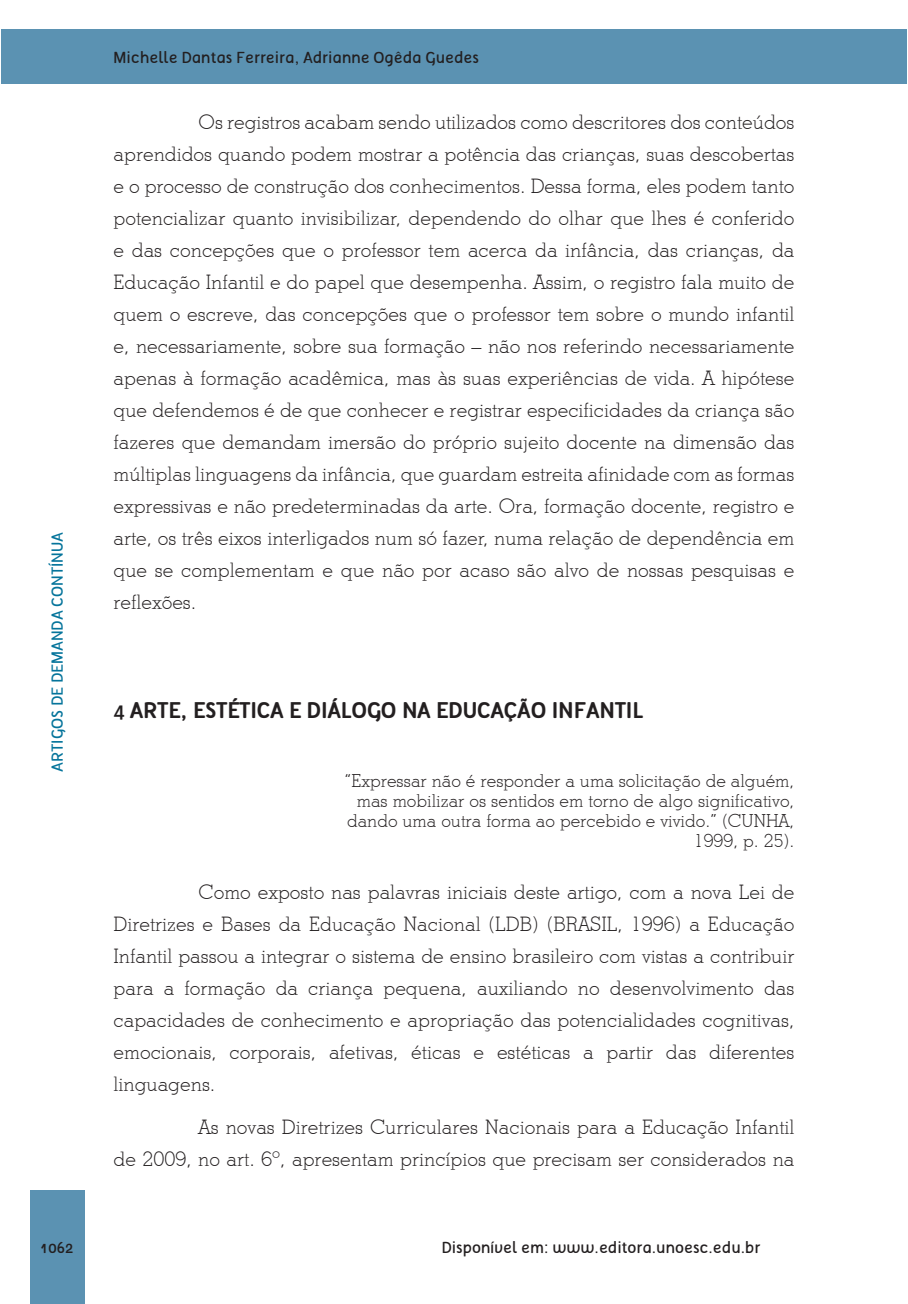
<style>
.page{position:relative;width:908px;height:1304px;background:#fff}
.page>*{position:absolute;margin:0;border:0;box-sizing:border-box;transform-origin:0 0}
.Subtítulo_1{font:700 22px "Tellural";color:#231f20}
.Texto{font:300 20px/32px "Stymie BT";color:#231f20;text-align:justify}
.Citação{font:300 18px/20px "Stymie BT";color:#231f20;text-align:right}
.t1{font:16px "Tellural";color:#231f20}
.t2{font:16px "Tellural";color:#05749b}
.s1{font-weight:400}
</style>
<div class="page">
<div style="left:1px;top:29px;width:905px;height:55px;background:#5b92b2"></div>
<div style="left:30px;top:1191px;width:55px;height:113px;background:#5b92b2"></div>
<p class="t2" style="left:48px;top:772px;width:241px;rotate:-90deg">ARTIGOS DE DEMANDA CONTÍNUA</p>
<p class="t1" style="left:113px;top:48px;width:367px">Michelle Dantas Ferreira, Adrianne Ogêda Guedes</p>
<p class="Texto" style="left:113px;top:105px;width:682px;text-indent:85px">Os registros acabam sendo utilizados como descritores dos conteúdos aprendidos quando podem mostrar a potência das crianças, suas descobertas e o processo de construção dos conhecimentos. Dessa forma, eles podem tanto potencializar quanto invisibilizar, dependendo do olhar que lhes é conferido e das concepções que o professor tem acerca da infância, das crianças, da Educação Infantil e do papel que desempenha. Assim, o registro fala muito de quem o escreve, das concepções que o professor tem sobre o mundo infantil e, necessariamente, sobre sua formação – não nos referindo necessariamente apenas à formação acadêmica, mas às suas experiências de vida. A hipótese que defendemos é de que conhecer e registrar especificidades da criança são fazeres que demandam imersão do próprio sujeito docente na dimensão das múltiplas linguagens da infância, que guardam estreita afinidade com as formas expressivas e não predeterminadas da arte. Ora, formação docente, registro e arte, os três eixos interligados num só fazer, numa relação de dependência em que se complementam e que não por acaso são alvo de nossas pesquisas e reflexões.</p>
<p class="Subtítulo_1" style="left:113px;top:698px;width:531px"><span class="s1">4</span> ARTE, ESTÉTICA E DIÁLOGO NA EDUCAÇÃO INFANTIL</p>
<p class="Citação" style="left:344px;top:770px;width:451px">“Expressar não é responder a uma solicitação de alguém, mas mobilizar os sentidos em torno de algo significativo, dando uma outra forma ao percebido e vivido.” (CUNHA, 1999, p. 25).</p>
<p class="Texto" style="left:113px;top:876px;width:682px;text-indent:85px">Como exposto nas palavras iniciais deste artigo, com a nova Lei de Diretrizes e Bases da Educação Nacional (LDB) (BRASIL, 1996) a Educação Infantil passou a integrar o sistema de ensino brasileiro com vistas a contribuir para a formação da criança pequena, auxiliando no desenvolvimento das capacidades de conhecimento e apropriação das potencialidades cognitivas, emocionais, corporais, afetivas, éticas e estéticas a partir das diferentes linguagens.</p>
<p class="Texto" style="left:113px;top:1111px;width:682px;text-align:right">As novas Diretrizes Curriculares Nacionais para a Educação Infantil<br>de 2009, no art. 6º, apresentam princípios que precisam ser considerados na</p>
<p class="t1" style="left:40px;top:1239px;width:35px">1062</p>
<p class="t1" style="left:441px;top:1239px;width:320px">Disponível em: www.editora.unoesc.edu.br</p>
</div>
